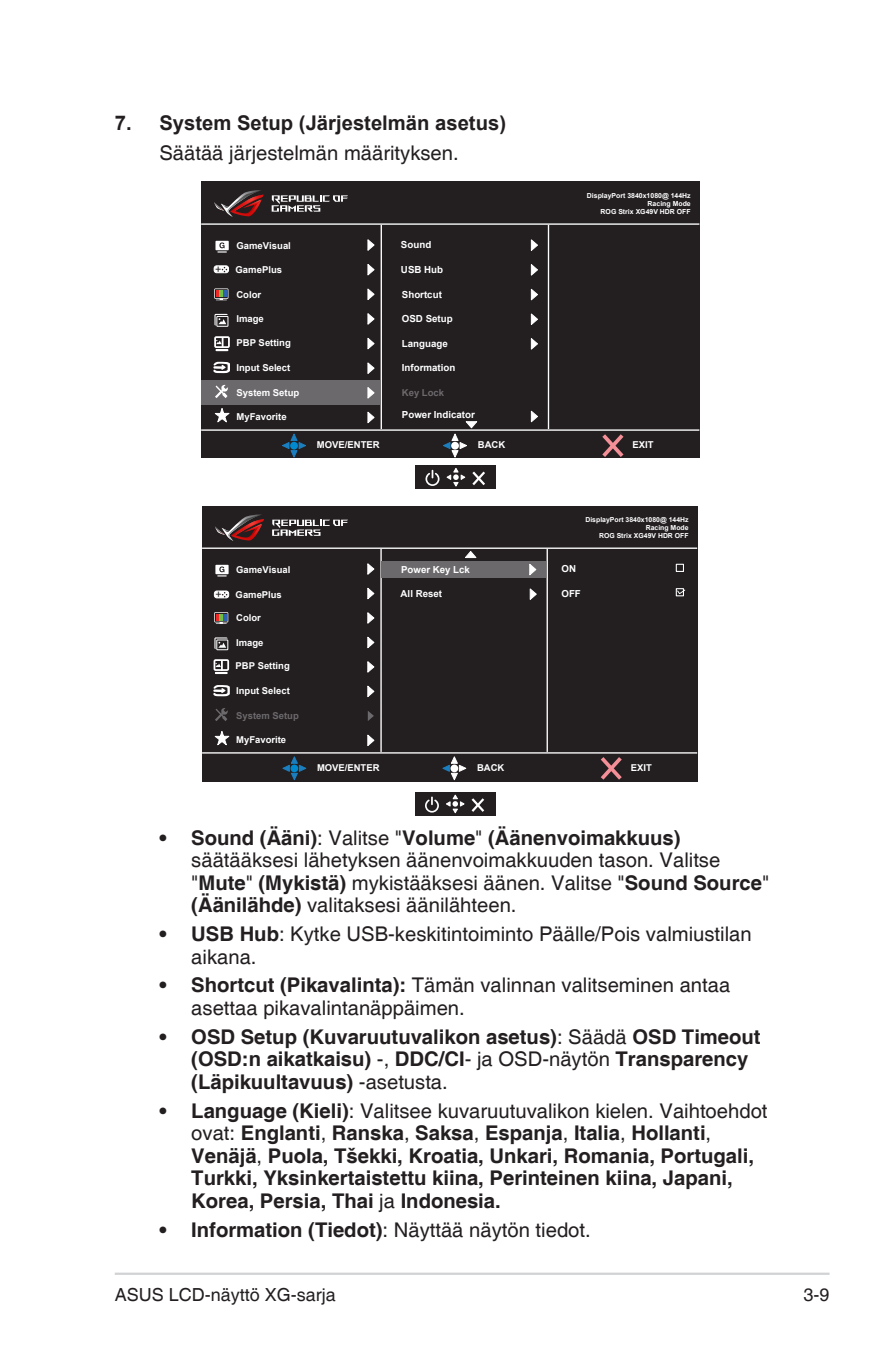
<style>
.page{position:relative;width:893px;height:1346px;background:#fff}
.page>*{position:absolute;margin:0;border:0;box-sizing:border-box;transform-origin:0 0}
.Body_Text_Indent{font:20.25px/22.5px "Helvetica";color:#231f20}
.t1{font:700 20.25px/22.5px "Helvetica";color:#231f20}
.OSD_Item{font:700 20.25px "Arial";color:#231f20}
.t2{font:18px "Helvetica";color:#231f20}
.t3{font:10.8px "Arial";color:#231f20}
.t4{font:700 9.67px "Arial";color:#fff}
.t5{font:700 9.45px "Arial";color:#fff}
.t6{font:700 9.45px "Arial";color:#6c696d}
.t7{font:700 6.98px/8.3px "Arial";color:#fff;text-align:right}
.s1{font-weight:700}
.s2{font-weight:400}
</style>
<div class="page">
<hr style="left:115px;top:1272px;width:714px;height:3px;background:#d1d2d4">
<div style="left:201px;top:182px;width:499px;height:276px;background:#231f20"></div>
<hr style="left:201px;top:223px;width:498px;height:2px;background:#fff">
<hr style="left:201px;top:429px;width:498px;height:2px;background:#fff">
<hr style="left:381px;top:225px;width:1px;height:204px;background:#fff">
<hr style="left:548px;top:225px;width:1px;height:204px;background:#fff">
<svg style="left:602px;top:434px;width:21px;height:23px"></svg>
<div style="left:202px;top:380px;width:178px;height:25px;background:#6c696d"></div>
<svg style="left:367px;top:239px;width:8px;height:12px"></svg>
<svg style="left:367px;top:264px;width:8px;height:12px"></svg>
<svg style="left:367px;top:288px;width:8px;height:12px"></svg>
<svg style="left:530px;top:313px;width:8px;height:12px"></svg>
<svg style="left:530px;top:288px;width:8px;height:13px"></svg>
<svg style="left:530px;top:264px;width:8px;height:12px"></svg>
<svg style="left:530px;top:239px;width:8px;height:12px"></svg>
<svg style="left:530px;top:410px;width:8px;height:13px"></svg>
<svg style="left:367px;top:313px;width:8px;height:12px"></svg>
<svg style="left:367px;top:338px;width:8px;height:12px"></svg>
<svg style="left:367px;top:362px;width:8px;height:12px"></svg>
<svg style="left:367px;top:387px;width:8px;height:12px"></svg>
<svg style="left:367px;top:411px;width:8px;height:13px"></svg>
<svg style="left:214px;top:288px;width:14px;height:12px"></svg>
<div style="left:216px;top:316px;width:12px;height:11px;border:1px solid #fff"></div>
<svg style="left:214px;top:314px;width:14px;height:12px"></svg>
<svg style="left:215px;top:384px;width:13px;height:14px"></svg>
<svg style="left:214px;top:408px;width:16px;height:15px"></svg>
<svg style="left:282px;top:433px;width:24px;height:25px"></svg>
<div style="left:290px;top:442px;width:8px;height:7px;background:#0089cf;border-radius:50%"></div>
<svg style="left:213px;top:362px;width:17px;height:11px"></svg>
<svg style="left:215px;top:241px;width:14px;height:12px"></svg>
<svg style="left:530px;top:338px;width:8px;height:12px"></svg>
<svg style="left:441px;top:421px;width:37px;height:37px"></svg>
<svg style="left:272px;top:195px;width:76px;height:17px"></svg>
<svg style="left:214px;top:190px;width:50px;height:27px"></svg>
<div style="left:214px;top:336px;width:16px;height:12px;border:2px solid #fff"></div>
<svg style="left:215px;top:338px;width:14px;height:14px"></svg>
<div style="left:214px;top:266px;width:15px;height:7px;background:#fff;border-radius:3px"></div>
<div style="left:214px;top:265px;width:15px;height:8px;border:1px solid #fff;border-radius:3px"></div>
<svg style="left:222px;top:267px;width:5px;height:5px"></svg>
<div style="left:416px;top:465px;width:80px;height:24px;background:#231f20"></div>
<svg style="left:425px;top:470px;width:14px;height:16px"></svg>
<svg style="left:446px;top:468px;width:20px;height:19px"></svg>
<svg style="left:472px;top:471px;width:13px;height:14px"></svg>
<div style="left:202px;top:506px;width:496px;height:275px;background:#231f20"></div>
<hr style="left:202px;top:547px;width:495px;height:2px;background:#fff">
<hr style="left:202px;top:752px;width:495px;height:1px;background:#fff">
<hr style="left:380px;top:549px;width:2px;height:203px;background:#fff">
<hr style="left:547px;top:549px;width:1px;height:203px;background:#fff">
<div style="left:382px;top:561px;width:164px;height:16px;background:#6c696d"></div>
<svg style="left:601px;top:757px;width:21px;height:23px"></svg>
<svg style="left:367px;top:563px;width:8px;height:12px"></svg>
<svg style="left:367px;top:587px;width:8px;height:13px"></svg>
<svg style="left:367px;top:612px;width:8px;height:12px"></svg>
<svg style="left:529px;top:588px;width:8px;height:12px"></svg>
<svg style="left:367px;top:636px;width:8px;height:13px"></svg>
<svg style="left:367px;top:661px;width:8px;height:12px"></svg>
<svg style="left:367px;top:685px;width:8px;height:12px"></svg>
<svg style="left:368px;top:711px;width:6px;height:10px"></svg>
<svg style="left:367px;top:734px;width:8px;height:12px"></svg>
<svg style="left:214px;top:612px;width:14px;height:12px"></svg>
<div style="left:216px;top:639px;width:12px;height:11px;border:1px solid #fff"></div>
<svg style="left:214px;top:637px;width:14px;height:12px"></svg>
<svg style="left:215px;top:708px;width:13px;height:13px"></svg>
<svg style="left:214px;top:731px;width:16px;height:15px"></svg>
<svg style="left:281px;top:756px;width:27px;height:26px"></svg>
<div style="left:290px;top:764px;width:8px;height:8px;background:#0089cf;border-radius:50%"></div>
<svg style="left:441px;top:756px;width:27px;height:26px"></svg>
<div style="left:450px;top:764px;width:8px;height:8px;background:#fff;border-radius:50%"></div>
<svg style="left:213px;top:685px;width:17px;height:11px"></svg>
<svg style="left:215px;top:565px;width:14px;height:11px"></svg>
<svg style="left:465px;top:551px;width:12px;height:8px"></svg>
<svg style="left:272px;top:520px;width:76px;height:16px"></svg>
<svg style="left:215px;top:514px;width:49px;height:27px"></svg>
<svg style="left:675px;top:563px;width:9px;height:9px"></svg>
<div style="left:676px;top:588px;width:8px;height:8px;border:1px solid #fff"></div>
<svg style="left:676px;top:589px;width:10px;height:6px"></svg>
<svg style="left:529px;top:564px;width:8px;height:12px"></svg>
<div style="left:214px;top:659px;width:15px;height:12px;border:2px solid #fff"></div>
<svg style="left:214px;top:661px;width:14px;height:13px"></svg>
<div style="left:214px;top:591px;width:15px;height:7px;background:#fff;border-radius:3px"></div>
<div style="left:214px;top:590px;width:15px;height:8px;border:1px solid #fff;border-radius:3px"></div>
<svg style="left:222px;top:592px;width:5px;height:5px"></svg>
<div style="left:415px;top:792px;width:80px;height:24px;background:#231f20"></div>
<svg style="left:425px;top:796px;width:14px;height:16px"></svg>
<svg style="left:446px;top:794px;width:19px;height:20px"></svg>
<svg style="left:472px;top:798px;width:12px;height:14px"></svg>
<p class="OSD_Item" style="left:115px;top:109px;width:393px">7. System Setup (Järjestelmän asetus)</p>
<p class="Body_Text_Indent" style="left:159px;top:142px;width:301px">Säätää järjestelmän määrityksen.</p>
<p class="t3" style="left:215px;top:262px;width:8px">+</p>
<p class="t5" style="left:236px;top:239px;width:56px">GameVisual</p>
<p class="t5" style="left:236px;top:263px;width:48px">GamePlus</p>
<p class="t5" style="left:236px;top:288px;width:26px">Color</p>
<p class="t5" style="left:236px;top:313px;width:29px">Image</p>
<p class="t5" style="left:236px;top:361px;width:55px">Input Select</p>
<p class="t5" style="left:236px;top:386px;width:64px">System Setup</p>
<p class="t5" style="left:236px;top:410px;width:52px">MyFavorite</p>
<p class="t5" style="left:236px;top:336px;width:56px">PBP Setting</p>
<p class="t4" style="left:401px;top:239px;width:32px">Sound</p>
<p class="t4" style="left:401px;top:263px;width:44px">USB Hub</p>
<p class="t4" style="left:402px;top:288px;width:42px">Shortcut</p>
<p class="t4" style="left:402px;top:312px;width:52px">OSD Setup</p>
<p class="t4" style="left:402px;top:337px;width:48px">Language</p>
<p class="t4" style="left:402px;top:361px;width:55px">Information</p>
<p class="t6" style="left:402px;top:386px;width:44px">Key Lock</p>
<p class="t4" style="left:402px;top:408px;width:75px">Power Indicator</p>
<p class="t5" style="left:317px;top:439px;width:64px">MOVE/ENTER</p>
<p class="t5" style="left:478px;top:439px;width:29px">BACK</p>
<p class="t3" style="left:215px;top:587px;width:8px">+</p>
<p class="t5" style="left:236px;top:563px;width:56px">GameVisual</p>
<p class="t5" style="left:236px;top:588px;width:48px">GamePlus</p>
<p class="t5" style="left:236px;top:612px;width:26px">Color</p>
<p class="t5" style="left:236px;top:636px;width:29px">Image</p>
<p class="t5" style="left:236px;top:685px;width:55px">Input Select</p>
<p class="t6" style="left:236px;top:709px;width:64px">System Setup</p>
<p class="t5" style="left:236px;top:733px;width:51px">MyFavorite</p>
<p class="t5" style="left:236px;top:659px;width:56px">PBP Setting</p>
<p class="t4" style="left:401px;top:563px;width:70px">Power Key Lck</p>
<p class="t4" style="left:401px;top:588px;width:43px">All Reset</p>
<p class="t5" style="left:317px;top:761px;width:64px">MOVE/ENTER</p>
<p class="t5" style="left:477px;top:761px;width:29px">BACK</p>
<p class="t7" style="left:587px;top:191px;width:105px">DisplayPort 3840x1080@ 144Hz<br>Racing Mode<br>ROG Strix XG49V HDR OFF</p>
<p class="t5" style="left:632px;top:439px;width:23px">EXIT</p>
<p class="t7" style="left:585px;top:515px;width:105px">DisplayPort 3840x1080@ 144Hz<br>Racing Mode<br>ROG Strix XG49V HDR OFF</p>
<p class="t4" style="left:561px;top:563px;width:16px">ON</p>
<p class="t4" style="left:561px;top:587px;width:21px">OFF</p>
<p class="t5" style="left:631px;top:761px;width:23px">EXIT</p>
<p class="Body_Text_Indent" style="left:191px;top:827px;width:579px;text-indent:-32px"><span class="s1">• Sound (Ääni)</span>: Valitse "<span class="s1">Volume</span>" <span class="s1">(Äänenvoimakkuus) </span>säätääksesi lähetyksen äänenvoimakkuuden tason. Valitse "<span class="s1">Mute</span>" <span class="s1">(Mykistä)</span> mykistääksesi äänen. Valitse "<span class="s1">Sound Source</span>" <span class="s1">(Äänilähde)</span> valitaksesi äänilähteen.</p>
<p class="Body_Text_Indent" style="left:191px;top:923px;width:562px;text-indent:-32px"><span class="s1">• USB Hub</span>: Kytke USB-keskitintoiminto Päälle/Pois valmiustilan aikana.</p>
<p class="Body_Text_Indent" style="left:191px;top:975px;width:541px;text-indent:-32px"><span class="s1">• Shortcut (Pikavalinta):</span> Tämän valinnan valitseminen antaa asettaa pikavalintanäppäimen.</p>
<p class="t1" style="left:191px;top:1026px;width:571px;text-indent:-32px">• OSD Setup (Kuvaruutuvalikon asetus)<span class="s2">: Säädä</span> OSD Timeout (OSD:n aikatkaisu) <span class="s2">-,</span> DDC/CI<span class="s2">- ja OSD-näytön</span> Transparency (Läpikuultavuus) <span class="s2">-asetusta.</span></p>
<p class="t1" style="left:191px;top:1100px;width:578px;text-indent:-32px">• Language (Kieli)<span class="s2">: Valitsee kuvaruutuvalikon kielen. Vaihtoehdot ovat:</span> Englanti<span class="s2">,</span> Ranska<span class="s2">,</span> Saksa<span class="s2">,</span> Espanja<span class="s2">,</span> Italia<span class="s2">,</span> Hollanti<span class="s2">, </span>Venäjä<span class="s2">,</span> Puola, Tšekki, Kroatia, Unkari, Romania, Portugali, Turkki, Yksinkertaistettu kiina, Perinteinen kiina, Japani, Korea, Persia, Thai <span class="s2">ja</span> Indonesia.</p>
<p class="Body_Text_Indent" style="left:159px;top:1219px;width:433px"><span class="s1">• Information (Tiedot)</span>: Näyttää näytön tiedot.</p>
<p class="t2" style="left:115px;top:1284px;width:223px">ASUS LCD-näyttö XG-sarja</p>
<p class="t2" style="left:803px;top:1284px;width:28px">3-9</p>
</div>
